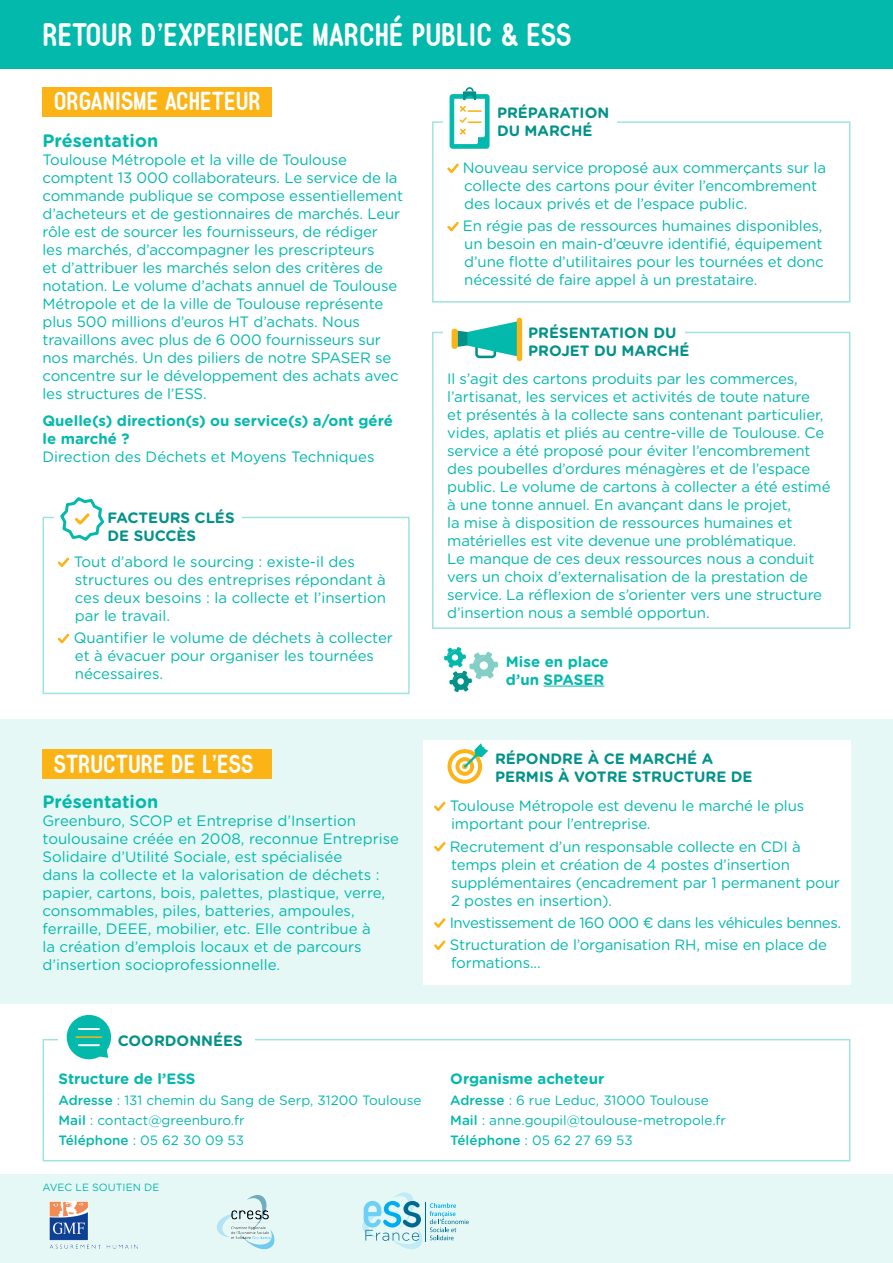
<style>
.page{position:relative;width:893px;height:1263px;background:#fff}
.page>*{position:absolute;margin:0;border:0;box-sizing:border-box;transform-origin:0 0}
.t1{font:700 30px "Typo Quik";color:#fff}
.t2{font:700 24px "Typo Quik";color:#fff}
.corps{font:700 18px "Gotham Rounded";color:#03b9ac}
.corps-2{font:15px/18px "Gotham Rounded";letter-spacing:-.01em;color:#03b9ac}
.corps-3{font:700 15px/18px "Gotham Rounded";color:#029289}
.corps-4{font:700 15px/18px "Gotham Rounded";color:#03b9ac}
.corps-5{font:15px "Gotham Rounded";letter-spacing:-.03em;color:#03b9ac}
.corps-6{font:13.5px "Gotham Rounded";color:#03b9ac}
.corps-7{font:10.5px "Gotham Rounded";color:#03b9ac}
.s1{font-weight:500}
</style>
<div class="page">
<svg style="left:57px;top:557px;width:13px;height:10px"></svg>
<svg style="left:57px;top:633px;width:13px;height:11px"></svg>
<svg style="left:60px;top:497px;width:45px;height:44px"></svg>
<div style="left:0;top:0;width:893px;height:68px;background:#03b9ac"></div>
<div style="left:0;top:719px;width:893px;height:284px;background:#e6f8f6"></div>
<div style="left:43px;top:750px;width:229px;height:29px;background:#fbb316"></div>
<div style="left:423px;top:740px;width:427px;height:244px;background:#fff"></div>
<svg style="left:434px;top:801px;width:12px;height:11px"></svg>
<svg style="left:434px;top:842px;width:12px;height:10px"></svg>
<svg style="left:434px;top:918px;width:12px;height:10px"></svg>
<svg style="left:434px;top:940px;width:12px;height:10px"></svg>
<svg style="left:447px;top:749px;width:35px;height:35px"></svg>
<svg style="left:451px;top:753px;width:27px;height:27px"></svg>
<svg style="left:455px;top:757px;width:19px;height:19px"></svg>
<svg style="left:459px;top:761px;width:11px;height:11px"></svg>
<svg style="left:462px;top:743px;width:26px;height:26px"></svg>
<div style="left:43px;top:87px;width:229px;height:29px;background:#fbb316"></div>
<div style="left:517px;top:318px;width:5px;height:43px;background:#fbb316;border-radius:3px"></div>
<div style="left:452px;top:329px;width:6px;height:20px;background:#fbb316;border-radius:3px"></div>
<svg style="left:458px;top:321px;width:59px;height:38px"></svg>
<svg style="left:447px;top:163px;width:12px;height:11px"></svg>
<svg style="left:447px;top:222px;width:12px;height:10px"></svg>
<div style="left:450px;top:94px;width:40px;height:55px;background:#03b9ac;border-radius:3px"></div>
<svg style="left:454px;top:87px;width:31px;height:57px"></svg>
<div style="left:0;top:1174px;width:893px;height:88px;background:#e6f8f6"></div>
<svg style="left:362px;top:1192px;width:107px;height:57px"></svg>
<img style="left:217px;top:1195px;width:58px;height:55px">
<img style="left:50px;top:1201px;width:87px;height:47px">
<hr style="left:544px;top:686px;width:60px;height:1px;background:#03b9ac">
<svg style="left:444px;top:647px;width:54px;height:45px"></svg>
<div style="left:457px;top:678px;width:7px;height:7px;background:#fff;border-radius:50%"></div>
<div style="left:67px;top:1015px;width:44px;height:44px;background:#03b9ac;border-radius:50%"></div>
<svg style="left:99px;top:1049px;width:9px;height:9px"></svg>
<hr style="left:79px;top:1028px;width:20px;height:2px;background:#fff">
<hr style="left:79px;top:1044px;width:20px;height:2px;background:#fff">
<hr style="left:76px;top:1036px;width:26px;height:2px;background:#fbb316">
<p class="t1" style="left:43px;top:15px;width:530px">RETOUR D’EXPERIENCE MARCHÉ PUBLIC &amp; ESS</p>
<p class="t2" style="left:54px;top:86px;width:208px">ORGANISME ACHETEUR</p>
<p class="corps" style="left:43px;top:128px;width:117px">Présentation</p>
<p class="corps-2" style="left:43px;top:150px;width:362px">Toulouse Métropole et la ville de Toulouse comptent 13 000 collaborateurs. Le service de la commande publique se compose essentiellement d’acheteurs et de gestionnaires de marchés. Leur rôle est de sourcer les fournisseurs, de rédiger<br>les marchés, d’accompagner les prescripteurs<br>et d’attribuer les marchés selon des critères de notation. Le volume d’achats annuel de Toulouse Métropole et de la ville de Toulouse représente plus 500 millions d’euros HT d’achats. Nous travaillons avec plus de 6 000 fournisseurs sur nos marchés. Un des piliers de notre SPASER se concentre sur le développement des achats avec les structures de l’ESS.</p>
<p class="corps-4" style="left:43px;top:411px;width:352px">Quelle(s) direction(s) ou service(s) a/ont géré le marché ?</p>
<p class="corps-2" style="left:43px;top:447px;width:333px">Direction des Déchets et Moyens Techniques</p>
<p class="corps-3" style="left:108px;top:508px;width:129px">FACTEURS CLÉS<br>DE SUCCÈS</p>
<p class="corps-2" style="left:74px;top:552px;width:314px">Tout d’abord le sourcing : existe-il des structures ou des entreprises répondant à ces deux besoins : la collecte et l’insertion par le travail.</p>
<p class="corps-2" style="left:74px;top:628px;width:321px">Quantifier le volume de déchets à collecter et à évacuer pour organiser les tournées nécessaires.</p>
<p class="t2" style="left:54px;top:748px;width:201px">STRUCTURE DE L’ESS</p>
<p class="corps" style="left:43px;top:789px;width:117px">Présentation</p>
<p class="corps-2" style="left:43px;top:811px;width:358px">Greenburo, SCOP et Entreprise d’Insertion toulousaine créée en 2008, reconnue Entreprise Solidaire d’Utilité Sociale, est spécialisée<br>dans la collecte et la valorisation de déchets : papier, cartons, bois, palettes, plastique, verre, consommables, piles, batteries, ampoules, ferraille, DEEE, mobilier, etc. Elle contribue à<br>la création d’emplois locaux et de parcours d’insertion socioprofessionnelle.</p>
<p class="corps-3" style="left:118px;top:1031px;width:126px">COORDONNÉES</p>
<p class="corps-4" style="left:59px;top:1069px;width:138px">Structure de l’ESS</p>
<p class="corps-6" style="left:59px;top:1090px;width:364px"><span class="s1">Adresse</span> : 131 chemin du Sang de Serp, 31200 Toulouse</p>
<p class="corps-6" style="left:59px;top:1111px;width:187px"><span class="s1">Mail</span> : contact@greenburo.fr</p>
<p class="corps-6" style="left:59px;top:1131px;width:187px"><span class="s1">Téléphone</span> : 05 62 30 09 53</p>
<p class="corps-7" style="left:43px;top:1180px;width:118px">AVEC LE SOUTIEN DE</p>
<p class="corps-3" style="left:497px;top:103px;width:114px">PRÉPARATION<br>DU MARCHÉ</p>
<p class="corps-2" style="left:463px;top:158px;width:365px">Nouveau service proposé aux commerçants sur la collecte des cartons pour éviter l’encombrement des locaux privés et de l’espace public.</p>
<p class="corps-2" style="left:463px;top:216px;width:362px;text-align:justify">En régie pas de ressources humaines disponibles, un besoin en main-d’œuvre identifié, équipement d’une flotte d’utilitaires pour les tournées et donc nécessité de faire appel à un prestataire.</p>
<p class="corps-3" style="left:528px;top:323px;width:163px">PRÉSENTATION DU<br>PROJET DU MARCHÉ</p>
<p class="corps-2" style="left:447px;top:369px;width:385px">Il s’agit des cartons produits par les commerces, l’artisanat, les services et activités de toute nature<br>et présentés à la collecte sans contenant particulier, vides, aplatis et pliés au centre-ville de Toulouse. Ce service a été proposé pour éviter l’encombrement des poubelles d’ordures ménagères et de l’espace public. Le volume de cartons à collecter a été estimé à une tonne annuel. En avançant dans le projet,<br>la mise à disposition de ressources humaines et matérielles est vite devenue une problématique.<br>Le manque de ces deux ressources nous a conduit vers un choix d’externalisation de la prestation de service. La réflexion de s’orienter vers une structure d’insertion nous a semblé opportun.</p>
<p class="corps-4" style="left:506px;top:652px;width:104px">Mise en place d’un SPASER</p>
<p class="corps-3" style="left:495px;top:749px;width:259px">RÉPONDRE À CE MARCHÉ A<br>PERMIS À VOTRE STRUCTURE DE</p>
<p class="corps-2" style="left:450px;top:796px;width:356px">Toulouse Métropole est devenu le marché le plus important pour l’entreprise.</p>
<p class="corps-2" style="left:450px;top:836px;width:392px">Recrutement d’un responsable collecte en CDI à temps plein et création de 4 postes d’insertion supplémentaires (encadrement par 1 permanent pour 2 postes en insertion).</p>
<p class="corps-5" style="left:450px;top:912px;width:393px">Investissement de 160 000 € dans les véhicules bennes.</p>
<p class="corps-2" style="left:450px;top:935px;width:379px">Structuration de l’organisation RH, mise en place de formations...</p>
<p class="corps-4" style="left:450px;top:1069px;width:156px">Organisme acheteur</p>
<p class="corps-6" style="left:450px;top:1090px;width:260px"><span class="s1">Adresse</span> : 6 rue Leduc, 31000 Toulouse</p>
<p class="corps-6" style="left:450px;top:1111px;width:277px"><span class="s1">Mail</span> : anne.goupil@toulouse-metropole.fr</p>
<p class="corps-6" style="left:450px;top:1131px;width:184px"><span class="s1">Téléphone</span> : 05 62 27 69 53</p>
</div>
